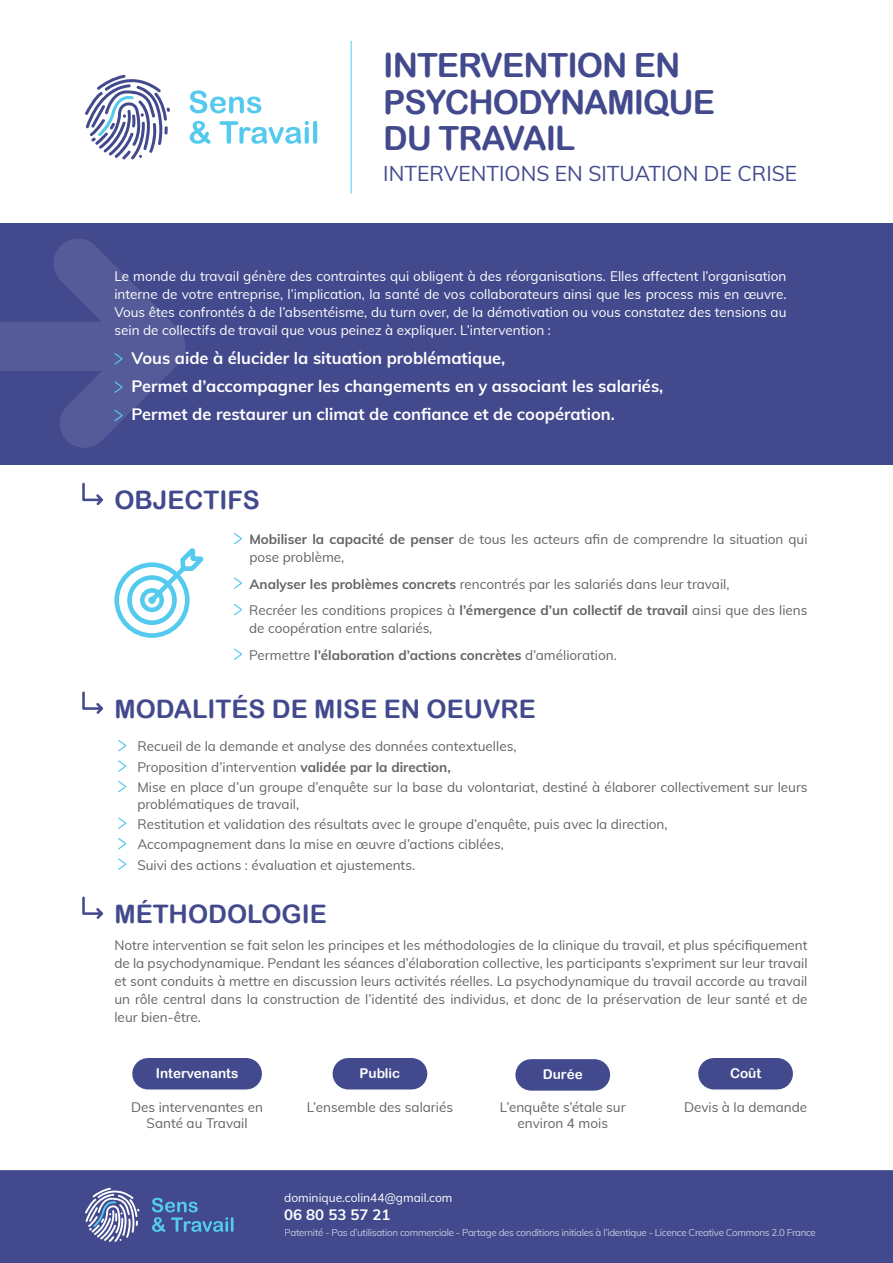
<style>
.page{position:relative;width:893px;height:1263px;background:#fff}
.page>*{position:absolute;margin:0;border:0;box-sizing:border-box;transform-origin:0 0}
.t1{font:33.3px/36.5px "Arial Rounded MT Bold";letter-spacing:-.03em;color:#424a8d}
.t2{font:25.5px "Arial Rounded MT Bold";color:#424a8d}
.t3{font:21px "Muli";color:#424a8d}
.t4{font:700 16.5px "Muli";color:#fff}
.t5{font:700 15px "Muli";color:#fff}
.t6{font:13.5px/18px "Muli";color:#636366}
.t7{font:13.5px/18px "Muli";color:#fff;text-align:justify}
.t8{font:700 13.5px "Muli";color:#636366}
.t9{font:13.5px "Arial Rounded MT Bold";color:#fff}
.t10{font:12px "Muli";color:#fff}
.t11{font:9.75px "Muli";letter-spacing:-.03em;color:#fff}
.s1{font-weight:700}
.s2{font-weight:400}
</style>
<div class="page">
<div style="left:0;top:223px;width:893px;height:242px;background:#424a8d"></div>
<svg style="left:0;top:159px;width:185px;height:289px"></svg>
<hr style="left:351px;top:41px;width:1px;height:152px;background:#53caee">
<svg style="left:113px;top:352px;width:11px;height:14px"></svg>
<svg style="left:113px;top:380px;width:11px;height:14px"></svg>
<svg style="left:113px;top:409px;width:11px;height:13px"></svg>
<svg style="left:85px;top:74px;width:85px;height:85px"></svg>
<svg style="left:190px;top:90px;width:71px;height:23px"></svg>
<svg style="left:190px;top:121px;width:21px;height:23px"></svg>
<svg style="left:219px;top:121px;width:98px;height:23px"></svg>
<div style="left:148px;top:1058px;width:98px;height:31px;background:#424a8d"></div>
<div style="left:348px;top:1058px;width:64px;height:31px;background:#424a8d"></div>
<div style="left:0;top:1170px;width:893px;height:93px;background:#424a8d"></div>
<svg style="left:85px;top:1187px;width:54px;height:55px"></svg>
<svg style="left:152px;top:1198px;width:81px;height:34px;background:#466aa5"></svg>
<svg style="left:118px;top:740px;width:9px;height:12px"></svg>
<svg style="left:118px;top:760px;width:9px;height:12px"></svg>
<svg style="left:118px;top:781px;width:9px;height:12px"></svg>
<svg style="left:118px;top:817px;width:9px;height:12px"></svg>
<svg style="left:118px;top:838px;width:9px;height:12px"></svg>
<svg style="left:118px;top:858px;width:9px;height:12px"></svg>
<svg style="left:82px;top:691px;width:21px;height:23px"></svg>
<svg style="left:82px;top:896px;width:21px;height:23px"></svg>
<svg style="left:234px;top:533px;width:8px;height:12px"></svg>
<svg style="left:234px;top:577px;width:8px;height:12px"></svg>
<svg style="left:234px;top:604px;width:8px;height:12px"></svg>
<svg style="left:234px;top:648px;width:8px;height:12px"></svg>
<svg style="left:82px;top:483px;width:21px;height:22px"></svg>
<svg style="left:114px;top:548px;width:90px;height:90px"></svg>
<div style="left:531px;top:1059px;width:63px;height:32px;background:#424a8d"></div>
<div style="left:714px;top:1058px;width:63px;height:31px;background:#424a8d"></div>
<p class="t1" style="left:383px;top:47px;width:333px">INTERVENTION EN<br>PSYCHODYNAMIQUE<br>DU TRAVAIL</p>
<p class="t3" style="left:383px;top:159px;width:415px">INTERVENTIONS EN SITUATION DE CRISE</p>
<p class="t7" style="left:114px;top:267px;width:673px">Le monde du travail génère des contraintes qui obligent à des réorganisations. Elles affectent l’organisation interne de votre entreprise, l’implication, la santé de vos collaborateurs ainsi que les process mis en œuvre.<br>Vous êtes confrontés à de l’absentéisme, du turn over, de la démotivation ou vous constatez des tensions au sein de collectifs de travail que vous peinez à expliquer. L’intervention :</p>
<p class="t4" style="left:132px;top:346px;width:375px">Vous aide à élucider la situation problématique,</p>
<p class="t4" style="left:132px;top:374px;width:533px">Permet d’accompagner les changements en y associant les salariés,</p>
<p class="t4" style="left:132px;top:402px;width:485px">Permet de restaurer un climat de confiance et de coopération.</p>
<p class="t2" style="left:114px;top:485px;width:147px">OBJECTIFS</p>
<p class="t6" style="left:249px;top:530px;width:560px"><span class="s1">Mobiliser la capacité de penser</span> de tous les acteurs afin de comprendre la situation qui pose problème,</p>
<p class="t6" style="left:249px;top:574px;width:482px"><span class="s1">Analyser les problèmes concrets</span> rencontrés par les salariés dans leur travail,</p>
<p class="t6" style="left:249px;top:601px;width:560px">Recréer les conditions propices à <span class="s1">l’émergence d’un collectif de travail</span> ainsi que des liens de coopération entre salariés,</p>
<p class="t8" style="left:249px;top:645px;width:369px"><span class="s2">Permettre</span> l’élaboration d’actions concrètes <span class="s2">d’amélioration.</span></p>
<p class="t2" style="left:114px;top:694px;width:423px">MODALITÉS DE MISE EN OEUVRE</p>
<p class="t6" style="left:137px;top:737px;width:381px">Recueil de la demande et analyse des données contextuelles,</p>
<p class="t6" style="left:137px;top:757px;width:315px">Proposition d’intervention <span class="s1">validée par la direction,</span></p>
<p class="t6" style="left:137px;top:779px;width:672px;line-height:16.2px">Mise en place d’un groupe d’enquête sur la base du volontariat, destiné à élaborer collectivement sur leurs problématiques de travail,</p>
<p class="t6" style="left:137px;top:814px;width:532px">Restitution et validation des résultats avec le groupe d’enquête, puis avec la direction,</p>
<p class="t6" style="left:137px;top:835px;width:368px">Accompagnement dans la mise en œuvre d’actions ciblées,</p>
<p class="t6" style="left:137px;top:855px;width:279px">Suivi des actions : évaluation et ajustements.</p>
<p class="t2" style="left:114px;top:899px;width:214px">MÉTHODOLOGIE</p>
<p class="t6" style="left:114px;top:935px;width:695px;text-align:justify">Notre intervention se fait selon les principes et les méthodologies de la clinique du travail, et plus spécifiquement de la psychodynamique. Pendant les séances d’élaboration collective, les participants s’expriment sur leur travail et sont conduits à mettre en discussion leurs activités réelles. La psychodynamique du travail accorde au travail un rôle central dans la construction de l’identité des individus, et donc de la préservation de leur santé et de leur bien-être.</p>
<p class="t9" style="left:156px;top:1065px;width:84px">Intervenants</p>
<p class="t9" style="left:360px;top:1065px;width:42px">Public</p>
<p class="t6" style="left:131px;top:1098px;width:133px;line-height:16.2px;text-align:center">Des intervenantes en<br>Santé au Travail</p>
<p class="t6" style="left:500px;top:1098px;width:127px;line-height:16.2px;text-align:center">L’enquête s’étale sur environ 4 mois</p>
<p class="t9" style="left:543px;top:1066px;width:42px">Durée</p>
<p class="t9" style="left:730px;top:1065px;width:33px">Coût</p>
<p class="t6" style="left:307px;top:1098px;width:148px">L’ensemble des salariés</p>
<p class="t6" style="left:684px;top:1098px;width:125px">Devis à la demande</p>
<p class="t10" style="left:284px;top:1189px;width:170px">dominique.colin44@gmail.com</p>
<p class="t5" style="left:284px;top:1204px;width:108px">06 80 53 57 21</p>
<p class="t11" style="left:285px;top:1225px;width:533px">Paternité - Pas d’utilisation commerciale - Partage des conditions initiales à l’identique - Licence Creative Commons 2.0 France</p>
</div>
